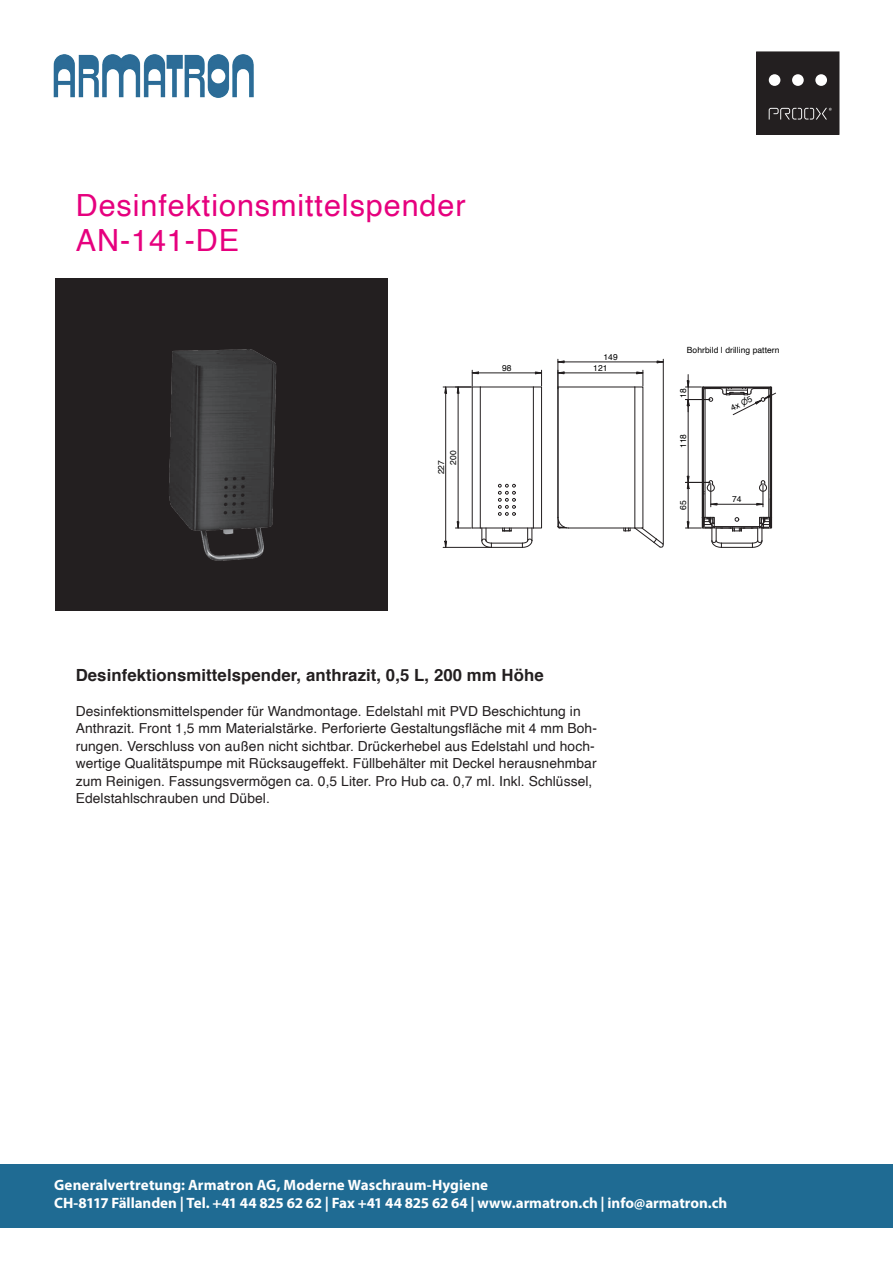
<style>
.page{position:relative;width:893px;height:1263px;background:#fff}
.page>*{position:absolute;margin:0;border:0;box-sizing:border-box;transform-origin:0 0}
.t1{font:30.6px/35px "Helvetica";letter-spacing:.03em;color:#e6007e}
.t2{font:700 16.8px "Helvetica";letter-spacing:.005em;color:#231f20}
.t3{font:700 15px/18px "Myriad Pro";color:#fff}
.t4{font:13.8px/17.4px "Helvetica";letter-spacing:.005em;color:#231f20}
.t5{font:8.55px "Helvetica";letter-spacing:.005em;color:#000}
.s1{font-family:"AIGDT";font-size:8.1px}
</style>
<div class="page">
<div style="left:0;top:1164px;width:893px;height:64px;background:#1f6b93"></div>
<img style="left:53px;top:54px;width:201px;height:44px">
<div style="left:757px;top:52px;width:82px;height:82px;background:#231f20"></div>
<div style="left:756px;top:52px;width:83px;height:82px;border:1px solid #231f20"></div>
<svg style="left:769px;top:108px;width:63px;height:12px"></svg>
<div style="left:769px;top:74px;width:11px;height:12px;background:#fff;border-radius:50%"></div>
<div style="left:815px;top:74px;width:12px;height:12px;background:#fff;border-radius:50%"></div>
<div style="left:792px;top:74px;width:12px;height:12px;background:#fff;border-radius:50%"></div>
<div style="left:55px;top:279px;width:332px;height:332px;background:#231f20"></div>
<hr style="left:472px;top:387px;width:1px;height:141px;background:#231f20">
<hr style="left:480px;top:527px;width:53px;height:1px;background:#231f20">
<hr style="left:480px;top:387px;width:53px;height:1px;background:#231f20">
<hr style="left:480px;top:387px;width:1px;height:141px;background:#231f20">
<svg style="left:498px;top:484px;width:18px;height:32px"></svg>
<div style="left:533px;top:387px;width:9px;height:141px;border:1px solid #231f20"></div>
<hr style="left:491px;top:543px;width:31px;height:1px;background:#231f20">
<hr style="left:491px;top:547px;width:31px;height:1px;background:#231f20">
<svg style="left:521px;top:528px;width:12px;height:20px"></svg>
<svg style="left:502px;top:528px;width:10px;height:4px"></svg>
<hr style="left:557px;top:389px;width:1px;height:137px;background:#231f20">
<hr style="left:558px;top:387px;width:77px;height:1px;background:#231f20">
<hr style="left:568px;top:527px;width:67px;height:1px;background:#231f20">
<hr style="left:558px;top:387px;width:1px;height:130px;background:#231f20">
<svg style="left:557px;top:516px;width:12px;height:13px"></svg>
<svg style="left:623px;top:527px;width:41px;height:21px"></svg>
<hr style="left:458px;top:393px;width:1px;height:129px;background:#231f20">
<svg style="left:455px;top:521px;width:37px;height:27px"></svg>
<hr style="left:478px;top:373px;width:57px;height:1px;background:#231f20">
<svg style="left:535px;top:370px;width:8px;height:16px"></svg>
<hr style="left:564px;top:373px;width:73px;height:1px;background:#231f20">
<svg style="left:636px;top:370px;width:8px;height:16px"></svg>
<svg style="left:685px;top:374px;width:91px;height:174px"></svg>
<svg style="left:444px;top:541px;width:3px;height:6px"></svg>
<hr style="left:445px;top:393px;width:1px;height:148px;background:#231f20">
<svg style="left:443px;top:370px;width:37px;height:24px"></svg>
<hr style="left:443px;top:547px;width:47px;height:1px;background:#231f20">
<svg style="left:657px;top:360px;width:6px;height:3px"></svg>
<hr style="left:564px;top:362px;width:93px;height:1px;background:#231f20">
<svg style="left:557px;top:359px;width:8px;height:31px"></svg>
<hr style="left:663px;top:359px;width:1px;height:185px;background:#231f20">
<img style="left:169px;top:349px;width:108px;height:212px">
<h1 class="t1" style="left:76px;top:189px;width:391px">Desinfektionsmittelspender<br>AN-141-DE</h1>
<p class="t5" style="left:446px;top:465px;width:16px;rotate:-90deg">200</p>
<p class="t5" style="left:434px;top:474px;width:16px;rotate:-90deg">227</p>
<p class="t5" style="left:603px;top:350px;width:16px">149</p>
<p class="t5" style="left:502px;top:361px;width:11px">98</p>
<p class="t5" style="left:593px;top:361px;width:16px">121</p>
<p class="t5" style="left:687px;top:343px;width:94px">Bohrbild | drilling pattern</p>
<p class="t5" style="left:677px;top:398px;width:11px;rotate:-90deg">18</p>
<p class="t5" style="left:677px;top:448px;width:16px;rotate:-90deg">118</p>
<p class="t5" style="left:677px;top:510px;width:11px;rotate:-90deg">65</p>
<p class="t5" style="left:728px;top:403px;width:25px;rotate:-27deg">4x <span class="s1">n</span>5</p>
<p class="t5" style="left:732px;top:493px;width:11px">74</p>
<p class="t2" style="left:76px;top:668px;width:469px">Desinfektionsmittelspender, anthrazit, 0,5 L, 200 mm Höhe</p>
<p class="t4" style="left:76px;top:702px;width:523px">Desinfektionsmittelspender für Wandmontage. Edelstahl mit PVD Beschichtung in Anthrazit. Front 1,5 mm Materialstärke. Perforierte Gestaltungsfläche mit 4 mm Boh&shy;rungen. Verschluss von außen nicht sichtbar. Drückerhebel aus Edelstahl und hoch&shy;wertige Qualitätspumpe mit Rücksaugeffekt. Füllbehälter mit Deckel herausnehmbar zum Reinigen. Fassungsvermögen ca. 0,5 Liter. Pro Hub ca. 0,7 ml. Inkl. Schlüssel, Edelstahlschrauben und Dübel.</p>
<p class="t3" style="left:54px;top:1177px;width:675px">Generalvertretung: Armatron AG, Moderne Waschraum-Hygiene<br>CH-8117 Fällanden | Tel. +41 44 825 62 62 | Fax +41 44 825 62 64 | www.armatron.ch | info@armatron.ch</p>
</div>
